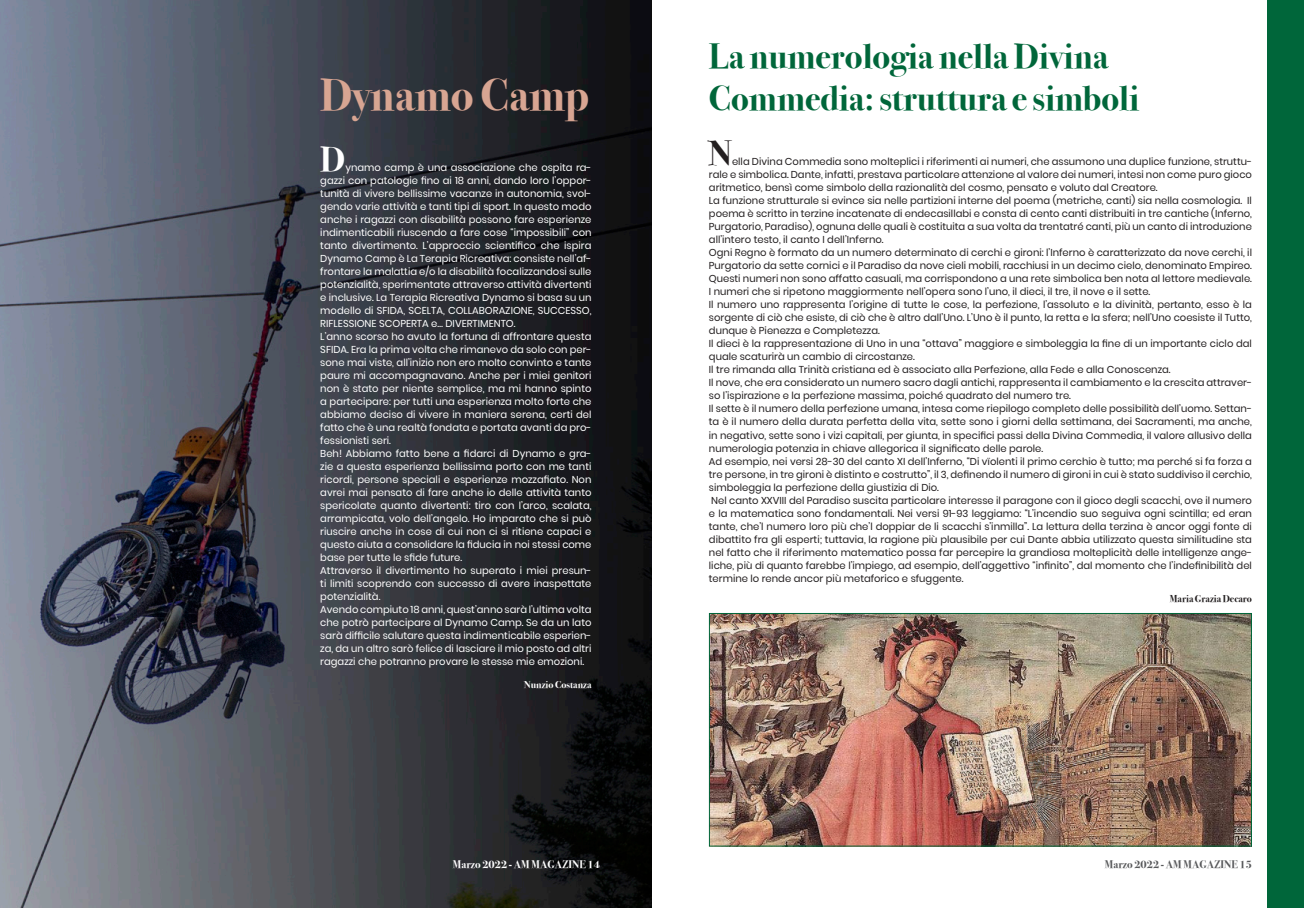
<style>
.page{position:relative;width:1304px;height:908px;background:#fff}
.page>*{position:absolute;margin:0;border:0;box-sizing:border-box;transform-origin:0 0}
.t1{font:700 45px "Bodoni Svty Two ITCTT";color:#d8a592}
.t2{font:700 35px "Bodoni Svty Two ITCTT";color:#00663a}
.t3{font:700 35px "Bodoni Svty Two ITCTT";color:#fff}
.t4{font:700 35px "Bodoni Svty Two ITCTT";color:#231f20}
.t5{font:700 11px "Bodoni Svty Two ITCTT";color:#fff}
.t6{font:700 11px "Bodoni Svty Two ITCTT";color:#57585a}
.t7{font:10px/13px "Poppins";color:#231f20;text-align:justify}
.t8{font:10px/13px "Poppins";color:#fff;text-align:justify}
.t9{font:700 10px "Bodoni Svty Two ITCTT";color:#231f20}
.t10{font:700 10px "Bodoni Svty Two ITCTT";color:#fff}
</style>
<div class="page">
<img style="left:0;top:0;width:652px;height:907px">
<div style="left:1268px;top:0;width:36px;height:907px;background:#00663a"></div>
<img style="left:711px;top:614px;width:539px;height:230px">
<div style="left:709px;top:612px;width:543px;height:234px;border:1px solid #00663a"></div>
<p class="t1" style="left:320px;top:57px;width:270px">Dynamo Camp</p>
<p class="t3" style="left:320px;top:130px;width:27px">D</p>
<p class="t8" style="left:320px;top:161px;width:273px;text-indent:25px">ynamo camp è una associazione che ospita ra&shy;gazzi con patologie fino ai 18 anni, dando loro l’oppor&shy;tunità di vivere bellissime vacanze in autonomia, svol&shy;gendo varie attività e tanti tipi di sport. In questo modo anche i ragazzi con disabilità possono fare esperienze indimenticabili riuscendo a fare cose “impossibili” con tanto divertimento. L’approccio scientifico che ispira Dynamo Camp è La Terapia Ricreativa: consiste nell’af&shy;frontare la malattia e/o la disabilità focalizzandosi sulle potenzialità, sperimentate attraverso attività divertenti e inclusive. La Terapia Ricreativa Dynamo si basa su un modello di SFIDA, SCELTA, COLLABORAZIONE, SUCCESSO, RIFLESSIONE SCOPERTA e… DIVERTIMENTO.</p>
<p class="t8" style="left:320px;top:330px;width:273px">L’anno scorso ho avuto la fortuna di affrontare questa SFIDA. Era la prima volta che rimanevo da solo con per&shy;sone mai viste, all’inizio non ero molto convinto e tante paure mi accompagnavano. Anche per i miei genitori non è stato per niente semplice, ma mi hanno spinto a partecipare: per tutti una esperienza molto forte che abbiamo deciso di vivere in maniera serena, certi del fatto che è una realtà fondata e portata avanti da pro&shy;fessionisti seri.</p>
<p class="t8" style="left:320px;top:447px;width:273px">Beh! Abbiamo fatto bene a fidarci di Dynamo e gra&shy;zie a questa esperienza bellissima porto con me tanti ricordi, persone speciali e esperienze mozzafiato. Non avrei mai pensato di fare anche io delle attività tanto spericolate quanto divertenti: tiro con l’arco, scalata, arrampicata, volo dell’angelo. Ho imparato che si può riuscire anche in cose di cui non ci si ritiene capaci e questo aiuta a consolidare la fiducia in noi stessi come base per tutte le sfide future.</p>
<p class="t8" style="left:320px;top:564px;width:273px">Attraverso il divertimento ho superato i miei presun&shy;ti limiti scoprendo con successo di avere inaspettate potenzialità.</p>
<p class="t8" style="left:320px;top:603px;width:273px">Avendo compiuto 18 anni, quest’anno sarà l’ultima volta che potrò partecipare al Dynamo Camp. Se da un lato sarà difficile salutare questa indimenticabile esperien&shy;za, da un altro sarò felice di lasciare il mio posto ad altri ragazzi che potranno provare le stesse mie emozioni.</p>
<p class="t10" style="left:524px;top:676px;width:69px">Nunzio Costanza</p>
<p class="t2" style="left:709px;top:28px;width:401px">La numerologia nella Divina</p>
<p class="t2" style="left:709px;top:70px;width:432px">Commedia: struttura e simboli</p>
<p class="t4" style="left:709px;top:124px;width:25px">N</p>
<p class="t7" style="left:709px;top:155px;width:545px;text-indent:23px">ella Divina Commedia sono molteplici i riferimenti ai numeri, che assumono una duplice funzione, struttu&shy;rale e simbolica. Dante, infatti, prestava particolare attenzione al valore dei numeri, intesi non come puro gioco aritmetico, bensì come simbolo della razionalità del cosmo, pensato e voluto dal Creatore.</p>
<p class="t7" style="left:709px;top:194px;width:545px">La funzione strutturale si evince sia nelle partizioni interne del poema (metriche, canti) sia nella cosmologia. Il poema è scritto in terzine incatenate di endecasillabi e consta di cento canti distribuiti in tre cantiche (Inferno, Purgatorio, Paradiso), ognuna delle quali è costituita a sua volta da trentatré canti, più un canto di introduzione all’intero testo, il canto I dell’Inferno.</p>
<p class="t7" style="left:709px;top:246px;width:545px">Ogni Regno è formato da un numero determinato di cerchi e gironi: l’Inferno è caratterizzato da nove cerchi, il Purgatorio da sette cornici e il Paradiso da nove cieli mobili, racchiusi in un decimo cielo, denominato Empireo.<br>Questi numeri non sono affatto casuali, ma corrispondono a una rete simbolica ben nota al lettore medievale.</p>
<p class="t7" style="left:709px;top:285px;width:443px">I numeri che si ripetono maggiormente nell’opera sono l’uno, il dieci, il tre, il nove e il sette.</p>
<p class="t7" style="left:709px;top:298px;width:545px">Il numero uno rappresenta l’origine di tutte le cose, la perfezione, l’assoluto e la divinità, pertanto, esso è la sorgente di ciò che esiste, di ciò che è altro dall’Uno. L’Uno è il punto, la retta e la sfera; nell’Uno coesiste il Tutto, dunque è Pienezza e Completezza.</p>
<p class="t7" style="left:709px;top:337px;width:545px">Il dieci è la rappresentazione di Uno in una “ottava” maggiore e simboleggia la fine di un importante ciclo dal quale scaturirà un cambio di circostanze.</p>
<p class="t7" style="left:709px;top:363px;width:463px">Il tre rimanda alla Trinità cristiana ed è associato alla Perfezione, alla Fede e alla Conoscenza.</p>
<p class="t7" style="left:709px;top:376px;width:545px">Il nove, che era considerato un numero sacro dagli antichi, rappresenta il cambiamento e la crescita attraver&shy;so l’ispirazione e la perfezione massima, poiché quadrato del numero tre.</p>
<p class="t7" style="left:709px;top:402px;width:545px">Il sette è il numero della perfezione umana, intesa come riepilogo completo delle possibilità dell’uomo. Settan&shy;ta è il numero della durata perfetta della vita, sette sono i giorni della settimana, dei Sacramenti, ma anche, in negativo, sette sono i vizi capitali, per giunta, in specifici passi della Divina Commedia, il valore allusivo della numerologia potenzia in chiave allegorica il significato delle parole.</p>
<p class="t7" style="left:709px;top:454px;width:545px">Ad esempio, nei versi 28-30 del canto XI dell’Inferno, “Di vïolenti il primo cerchio è tutto; ma perché si fa forza a tre persone, in tre gironi è distinto e costrutto”, il 3, definendo il numero di gironi in cui è stato suddiviso il cerchio, simboleggia la perfezione della giustizia di Dio.</p>
<p class="t7" style="left:709px;top:493px;width:545px">Nel canto XXVIII del Paradiso suscita particolare interesse il paragone con il gioco degli scacchi, ove il numero e la matematica sono fondamentali. Nei versi 91-93 leggiamo: “L’incendio suo seguiva ogni scintilla; ed eran tante, che’l numero loro più che’l doppiar de li scacchi s’inmilla”. La lettura della terzina è ancor oggi fonte di dibattito fra gli esperti; tuttavia, la ragione più plausibile per cui Dante abbia utilizzato questa similitudine sta nel fatto che il riferimento matematico possa far percepire la grandiosa molteplicità delle intelligenze ange&shy;liche, più di quanto farebbe l’impiego, ad esempio, dell’aggettivo “infinito”, dal momento che l’indefinibilità del termine lo rende ancor più metaforico e sfuggente.</p>
<p class="t9" style="left:1170px;top:590px;width:84px">Maria Grazia Decaro</p>
<p class="t5" style="left:453px;top:854px;width:148px">Marzo 2022 - AM MAGAZINE 14</p>
<p class="t6" style="left:1105px;top:854px;width:148px">Marzo 2022 - AM MAGAZINE 15</p>
</div>
